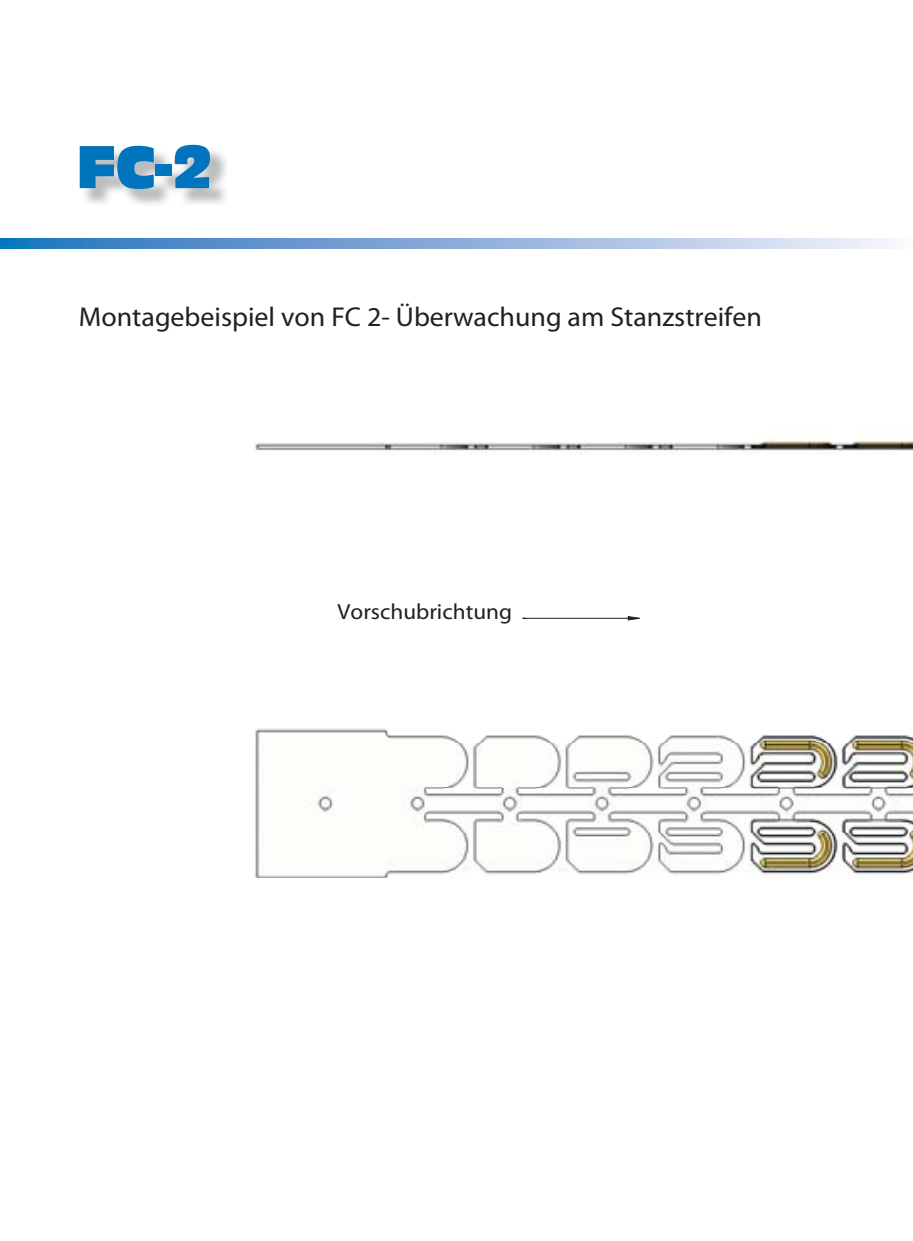
<style>
.page{position:relative;width:913px;height:1241px;background:#fff}
.page>*{position:absolute;margin:0;border:0;box-sizing:border-box;transform-origin:0 0}
.t1{font:63px "Antique Oli T Comp";color:#0074bc}
.t2{font:700 27.3px "Century Gothic";color:#231f20}
.t3{font:700 22.05px "Century Gothic";color:#231f20;scale:1.06 1}
</style>
<div class="page">
<hr style="left:523px;top:617px;width:116px;height:1px;background:#231f20">
<svg style="left:628px;top:616px;width:11px;height:4px"></svg>
<svg style="left:0;top:238px;width:889px;height:11px;background:#88aeda"></svg>
<img style="left:253px;top:440px;width:660px;height:15px">
<img style="left:254px;top:728px;width:659px;height:150px">
<h1 class="t1" style="left:77px;top:125px;width:138px">FC-2</h1>
<p class="t2" style="left:79px;top:300px;width:684px">Montagebeispiel von FC 2- Überwachung am Stanzstreifen</p>
<p class="t3" style="left:338px;top:598px;width:166px">Vorschubrichtung</p>
</div>
